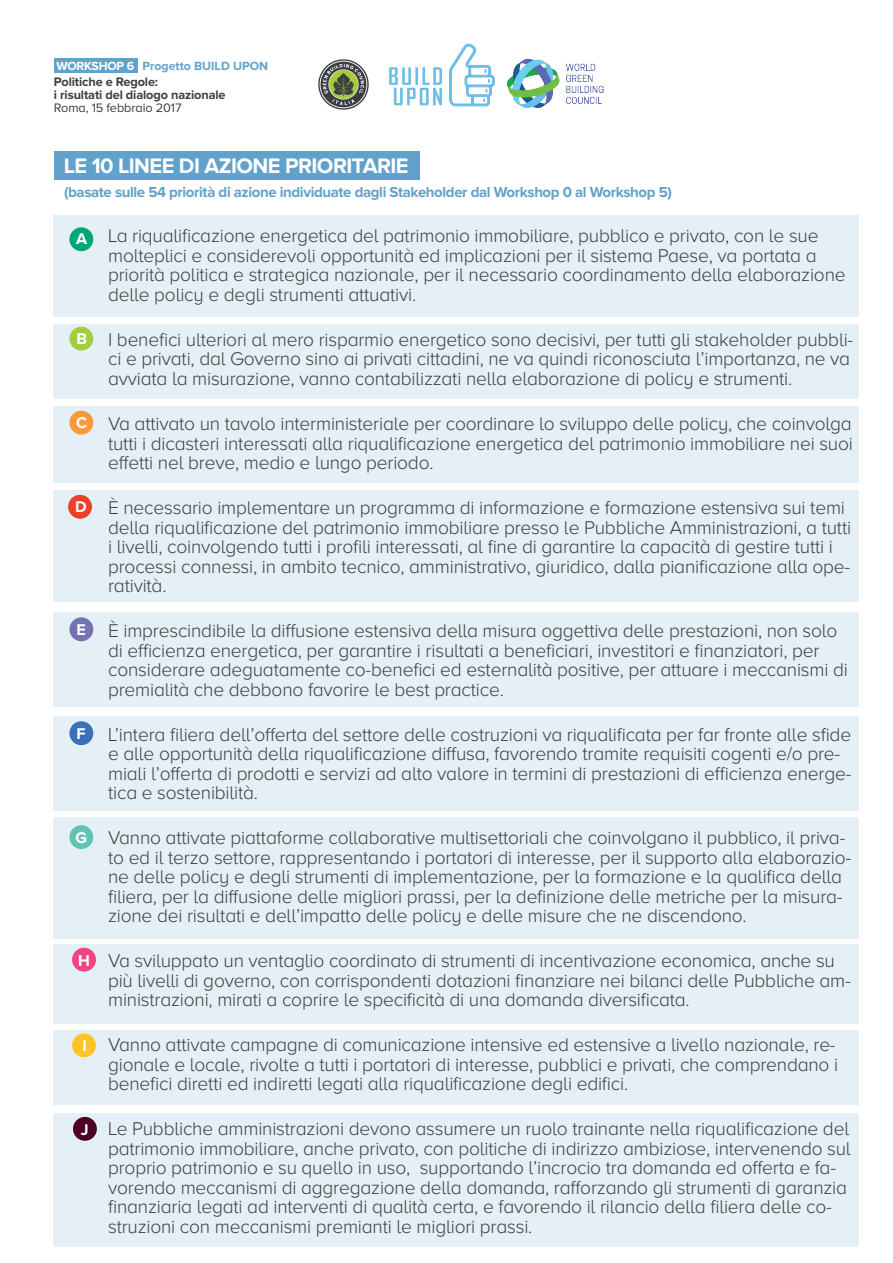
<style>
.page{position:relative;width:893px;height:1263px;background:#fff}
.page>*{position:absolute;margin:0;border:0;box-sizing:border-box;transform-origin:0 0}
.t1{font:700 21.75px "Proxima Nova";letter-spacing:-.025em;color:#fff}
.t2{font:300 19.12px/19.5px "Proxima Nova A";letter-spacing:-.01em;color:#3e3e3f}
.t3{font:700 16.12px "Proxima Nova";color:#fff}
.t4{font:700 15px "Proxima Nova";letter-spacing:-.025em;color:#60a2cb}
.t5{font:700 12.75px/12.8px "Proxima Nova";letter-spacing:-.01em;color:#3e3e3f}
.t6{font:12.75px "Proxima Nova A";letter-spacing:-.01em;color:#3e3e3f}
.t7{font:700 12.3px "Proxima Nova";color:#60a2cb}
.s1{color:#fff}
</style>
<div class="page">
<div style="left:54px;top:1030px;width:805px;height:74px;background:#e4eff6"></div>
<div style="left:54px;top:1113px;width:805px;height:134px;background:#e4eff6"></div>
<div style="left:54px;top:944px;width:805px;height:80px;background:#e4eff6"></div>
<div style="left:54px;top:324px;width:805px;height:74px;background:#e4eff6"></div>
<div style="left:54px;top:406px;width:805px;height:77px;background:#e4eff6"></div>
<div style="left:54px;top:490px;width:805px;height:112px;background:#e4eff6"></div>
<div style="left:54px;top:612px;width:805px;height:95px;background:#e4eff6"></div>
<div style="left:54px;top:215px;width:805px;height:102px;background:#e4eff6"></div>
<div style="left:54px;top:716px;width:805px;height:94px;background:#e4eff6"></div>
<div style="left:54px;top:818px;width:805px;height:121px;background:#e4eff6"></div>
<div style="left:54px;top:58px;width:84px;height:14px;background:#60a2cb"></div>
<div style="left:54px;top:151px;width:366px;height:29px;background:#60a2cb"></div>
<img style="left:318px;top:59px;width:51px;height:51px">
<svg style="left:389px;top:67px;width:53px;height:38px"></svg>
<svg style="left:449px;top:43px;width:46px;height:64px"></svg>
<img style="left:506px;top:58px;width:97px;height:50px">
<div style="left:69px;top:327px;width:24px;height:24px;background:#a3cd3f;border-radius:50%"></div>
<div style="left:69px;top:411px;width:24px;height:24px;background:#f89a39;border-radius:50%"></div>
<div style="left:69px;top:227px;width:24px;height:24px;background:#00a775;border-radius:50%"></div>
<div style="left:68px;top:495px;width:24px;height:24px;background:#ef4027;border-radius:50%"></div>
<div style="left:69px;top:617px;width:24px;height:24px;background:#7571b4;border-radius:50%"></div>
<div style="left:69px;top:721px;width:24px;height:24px;background:#3871b8;border-radius:50%"></div>
<div style="left:69px;top:825px;width:24px;height:24px;background:#60c4b5;border-radius:50%"></div>
<div style="left:72px;top:948px;width:24px;height:23px;background:#ef4582;border-radius:50%"></div>
<div style="left:72px;top:1033px;width:24px;height:24px;background:#fec427;border-radius:50%"></div>
<div style="left:73px;top:1117px;width:24px;height:24px;background:#4c0129;border-radius:50%"></div>
<p class="t7" style="left:57px;top:59px;width:213px"><span class="s1">WORKSHOP 6</span> Progetto BUILD UPON</p>
<p class="t5" style="left:54px;top:76px;width:173px">Politiche e Regole:<br>i risultati del dialogo nazionale</p>
<p class="t6" style="left:54px;top:100px;width:129px">Roma, 15 febbraio 2017</p>
<p class="t1" style="left:64px;top:153px;width:344px">LE 10 LINEE DI AZIONE PRIORITARIE</p>
<p class="t4" style="left:64px;top:184px;width:609px">(basate sulle 54 priorità di azione individuate dagli Stakeholder dal Workshop 0 al Workshop 5)</p>
<p class="t3" style="left:76px;top:230px;width:13px">A</p>
<p class="t3" style="left:76px;top:329px;width:12px">B</p>
<p class="t3" style="left:76px;top:414px;width:13px">C</p>
<p class="t3" style="left:75px;top:497px;width:13px">D</p>
<p class="t3" style="left:76px;top:620px;width:11px">e</p>
<p class="t3" style="left:76px;top:724px;width:11px">F</p>
<p class="t3" style="left:76px;top:828px;width:13px">G</p>
<p class="t3" style="left:78px;top:951px;width:13px">H</p>
<p class="t3" style="left:82px;top:1036px;width:6px">I</p>
<p class="t3" style="left:81px;top:1120px;width:9px">J</p>
<p class="t2" style="left:108px;top:226px;width:739px">La riqualificazione energetica del patrimonio immobiliare, pubblico e privato, con le sue molteplici e considerevoli opportunità ed implicazioni per il sistema Paese, va portata a priorità politica e strategica nazionale, per il necessario coordinamento della elaborazione delle policy e degli strumenti attuativi.</p>
<p class="t2" style="left:108px;top:330px;width:747px">I benefici ulteriori al mero risparmio energetico sono decisivi, per tutti gli stakeholder pubbli&shy;ci e privati, dal Governo sino ai privati cittadini, ne va quindi riconosciuta l’importanza, ne va avviata la misurazione, vanno contabilizzati nella elaborazione di policy e strumenti.</p>
<p class="t2" style="left:108px;top:414px;width:746px;text-align:justify">Va attivato un tavolo interministeriale per coordinare lo sviluppo delle policy, che coinvolga tutti i dicasteri interessati alla riqualificazione energetica del patrimonio immobiliare nei suoi effetti nel breve, medio e lungo periodo.</p>
<p class="t2" style="left:108px;top:498px;width:744px">È necessario implementare un programma di informazione e formazione estensiva sui temi della riqualificazione del patrimonio immobiliare presso le Pubbliche Amministrazioni, a tutti i livelli, coinvolgendo tutti i profili interessati, al fine di garantire la capacità di gestire tutti i processi connessi, in ambito tecnico, amministrativo, giuridico, dalla pianificazione alla ope&shy;ratività.</p>
<p class="t2" style="left:108px;top:621px;width:741px">È imprescindibile la diffusione estensiva della misura oggettiva delle prestazioni, non solo di efficienza energetica, per garantire i risultati a beneficiari, investitori e finanziatori, per considerare adeguatamente co-benefici ed esternalità positive, per attuare i meccanismi di premialità che debbono favorire le best practice.</p>
<p class="t2" style="left:108px;top:724px;width:745px">L’intera filiera dell’offerta del settore delle costruzioni va riqualificata per far fronte alle sfide e alle opportunità della riqualificazione diffusa, favorendo tramite requisiti cogenti e/o pre&shy;miali l’offerta di prodotti e servizi ad alto valore in termini di prestazioni di efficienza energe&shy;tica e sostenibilità.</p>
<p class="t2" style="left:108px;top:828px;width:744px">Vanno attivate piattaforme collaborative multisettoriali che coinvolgano il pubblico, il priva&shy;to ed il terzo settore, rappresentando i portatori di interesse, per il supporto alla elaborazio&shy;ne delle policy e degli strumenti di implementazione, per la formazione e la qualifica della filiera, per la diffusione delle migliori prassi, per la definizione delle metriche per la misura&shy;zione dei risultati e dell’impatto delle policy e delle misure che ne discendono.</p>
<p class="t2" style="left:108px;top:951px;width:744px">Va sviluppato un ventaglio coordinato di strumenti di incentivazione economica, anche su più livelli di governo, con corrispondenti dotazioni finanziare nei bilanci delle Pubbliche am&shy;ministrazioni, mirati a coprire le specificità di una domanda diversificata.</p>
<p class="t2" style="left:108px;top:1035px;width:732px">Vanno attivate campagne di comunicazione intensive ed estensive a livello nazionale, re&shy;gionale e locale, rivolte a tutti i portatori di interesse, pubblici e privati, che comprendano i benefici diretti ed indiretti legati alla riqualificazione degli edifici.</p>
<p class="t2" style="left:108px;top:1119px;width:744px">Le Pubbliche amministrazioni devono assumere un ruolo trainante nella riqualificazione del patrimonio immobiliare, anche privato, con politiche di indirizzo ambiziose, intervenendo sul proprio patrimonio e su quello in uso, supportando l’incrocio tra domanda ed offerta e fa&shy;vorendo meccanismi di aggregazione della domanda, rafforzando gli strumenti di garanzia finanziaria legati ad interventi di qualità certa, e favorendo il rilancio della filiera delle co&shy;struzioni con meccanismi premianti le migliori prassi.</p>
</div>
